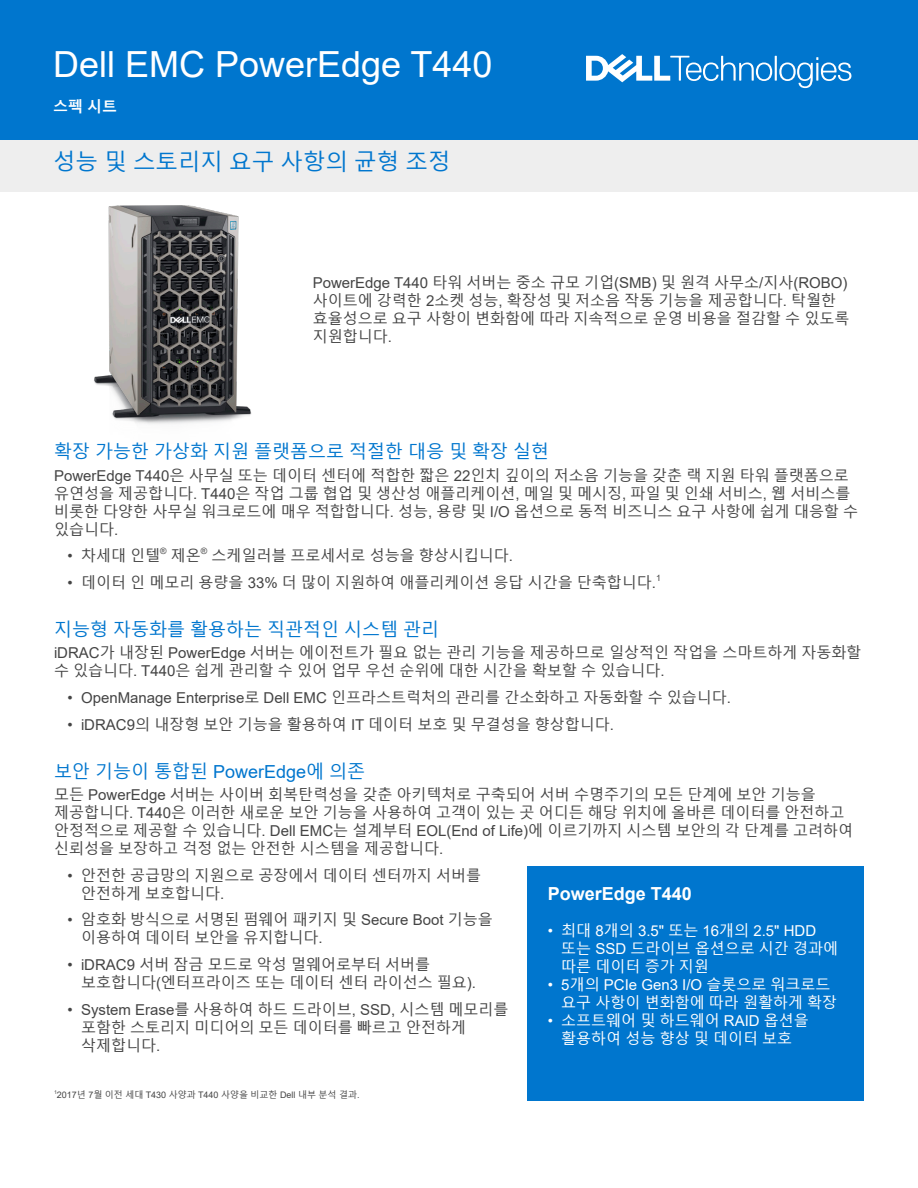
<style>
.page{position:relative;width:918px;height:1188px;background:#fff}
.page>*{position:absolute;margin:0;border:0;box-sizing:border-box;transform-origin:0 0}
.Document_Title{font:36px "Arial";color:#fff}
.Document_Headline{font:22.5px "Malgun Gothic";color:#0076ce}
.Body_Headline{font:18px "Malgun Gothic";color:#0076ce}
.Body_copy_Dell_Dark{font:700 18px "Arial";color:#fff}
.Body_Text{font:15px/18px "Malgun Gothic";color:#444}
.t1{font:15px/18px "Malgun Gothic";color:#fff}
.Body_copy_Dell_Dark-2{font:15px/18px "Malgun Gothic";color:#444}
.t2{font:15px "Arial";color:#444}
.Guide_text_Banner{font:700 15px "Malgun Gothic";color:#fff}
.Body_copy_Dell_Dark-3{font:9px "Malgun Gothic";color:#444}
.t3{font:8.7px "Arial";color:#444}
.Body_copy_Dell_Dark-4{font:5.25px "Arial";color:#444}
.s1{font-family:"Arial"}
.s2{font-family:"Malgun Gothic"}
</style>
<div class="page">
<div style="left:0;top:0;width:918px;height:141px;background:#0076ce"></div>
<div style="left:0;top:141px;width:918px;height:51px;background:#eee"></div>
<svg style="left:586px;top:54px;width:265px;height:34px"></svg>
<img style="left:94px;top:205px;width:158px;height:219px">
<div style="left:528px;top:866px;width:336px;height:234px;background:#0076ce"></div>
<p class="Document_Title" style="left:53px;top:39px;width:441px">Dell EMC PowerEdge T440</p>
<p class="Guide_text_Banner" style="left:53px;top:98px;width:66px">스펙 시트</p>
<p class="Document_Headline" style="left:53px;top:149px;width:399px">성능 및 스토리지 요구 사항의 균형 조정</p>
<p class="Body_copy_Dell_Dark-2" style="left:313px;top:274px;width:538px"><span class="s1">PowerEdge T440</span> 타워 서버는 중소 규모 기업<span class="s1">(SMB)</span> 및 원격 사무소<span class="s1">/</span>지사<span class="s1">(ROBO) </span>사이트에 강력한 <span class="s1">2</span>소켓 성능<span class="s1">,</span> 확장성 및 저소음 작동 기능을 제공합니다<span class="s1">.</span> 탁월한 효율성으로 요구 사항이 변화함에 따라 지속적으로 운영 비용을 절감할 수 있도록 지원합니다<span class="s1">.</span></p>
<p class="Body_Headline" style="left:54px;top:442px;width:497px">확장 가능한 가상화 지원 플랫폼으로 적절한 대응 및 확장 실현</p>
<p class="Body_Text" style="left:54px;top:466px;width:806px"><span class="s1">PowerEdge T440</span>은 사무실 또는 데이터 센터에 적합한 짧은 <span class="s1">22</span>인치 깊이의 저소음 기능을 갖춘 랙 지원 타워 플랫폼으로 유연성을 제공합니다<span class="s1">. T440</span>은 작업 그룹 협업 및 생산성 애플리케이션<span class="s1">,</span> 메일 및 메시징<span class="s1">,</span> 파일 및 인쇄 서비스<span class="s1">,</span> 웹 서비스를 비롯한 다양한 사무실 워크로드에 매우 적합합니다<span class="s1">.</span> 성능<span class="s1">,</span> 용량 및 <span class="s1">I/O</span> 옵션으로 동적 비즈니스 요구 사항에 쉽게 대응할 수 있습니다<span class="s1">.</span></p>
<p class="Body_Text" style="left:68px;top:547px;width:94px"><span class="s1">•</span> 차세대 인텔</p>
<p class="t3" style="left:160px;top:545px;width:8px">®</p>
<p class="Body_Text" style="left:171px;top:547px;width:31px">제온</p>
<p class="t3" style="left:201px;top:545px;width:8px">®</p>
<p class="Body_Text" style="left:211px;top:547px;width:303px">스케일러블 프로세서로 성능을 향상시킵니다<span class="s1">.</span></p>
<p class="Body_Text" style="left:68px;top:574px;width:590px"><span class="s1">•</span> 데이터 인 메모리 용량을 <span class="s1">33%</span> 더 많이 지원하여 애플리케이션 응답 시간을 단축합니다<span class="s1">.</span></p>
<p class="t3" style="left:656px;top:572px;width:6px">1</p>
<p class="Body_Headline" style="left:54px;top:619px;width:387px">지능형 자동화를 활용하는 직관적인 시스템 관리</p>
<p class="Body_Text" style="left:54px;top:644px;width:809px"><span class="s1">iDRAC</span>가 내장된 <span class="s1">PowerEdge</span> 서버는 에이전트가 필요 없는 관리 기능을 제공하므로 일상적인 작업을 스마트하게 자동화할 수 있습니다<span class="s1">. T440</span>은 쉽게 관리할 수 있어 업무 우선 순위에 대한 시간을 확보할 수 있습니다<span class="s1">.</span></p>
<p class="t2" style="left:68px;top:687px;width:665px">• OpenManage Enterprise<span class="s2">로</span> Dell EMC <span class="s2">인프라스트럭처의 관리를 간소화하고 자동화할 수 있습니다</span>.</p>
<p class="Body_Text" style="left:68px;top:716px;width:548px"><span class="s1">• iDRAC9</span>의 내장형 보안 기능을 활용하여 <span class="s1">IT</span> 데이터 보호 및 무결성을 향상합니다<span class="s1">.</span></p>
<p class="Body_Headline" style="left:54px;top:761px;width:313px">보안 기능이 통합된 <span class="s1">PowerEdge</span>에 의존</p>
<p class="Body_Text" style="left:54px;top:786px;width:801px">모든 <span class="s1">PowerEdge</span> 서버는 사이버 회복탄력성을 갖춘 아키텍처로 구축되어 서버 수명주기의 모든 단계에 보안 기능을 제공합니다<span class="s1">. T440</span>은 이러한 새로운 보안 기능을 사용하여 고객이 있는 곳 어디든 해당 위치에 올바른 데이터를 안전하고 안정적으로 제공할 수 있습니다<span class="s1">. Dell EMC</span>는 설계부터 <span class="s1">EOL(End of Life)</span>에 이르기까지 시스템 보안의 각 단계를 고려하여 신뢰성을 보장하고 걱정 없는 안전한 시스템을 제공합니다<span class="s1">.</span></p>
<p class="Body_Text" style="left:81px;top:866px;width:402px;text-indent:-14px"><span class="s1">•</span> 안전한 공급망의 지원으로 공장에서 데이터 센터까지 서버를 안전하게 보호합니다<span class="s1">.</span></p>
<p class="Body_Text" style="left:81px;top:911px;width:413px;text-indent:-14px"><span class="s1">•</span> 암호화 방식으로 서명된 펌웨어 패키지 및 <span class="s1">Secure Boot</span> 기능을 이용하여 데이터 보안을 유지합니다<span class="s1">.</span></p>
<p class="Body_Text" style="left:81px;top:956px;width:397px;text-indent:-14px"><span class="s1">• iDRAC9</span> 서버 잠금 모드로 악성 멀웨어로부터 서버를 보호합니다<span class="s1">(</span>엔터프라이즈 또는 데이터 센터 라이선스 필요<span class="s1">).</span></p>
<p class="Body_Text" style="left:81px;top:1001px;width:429px;text-indent:-14px"><span class="s1">• System Erase</span>를 사용하여 하드 드라이브<span class="s1">, SSD,</span> 시스템 메모리를 포함한 스토리지 미디어의 모든 데이터를 빠르고 안전하게 삭제합니다<span class="s1">.</span></p>
<p class="Body_copy_Dell_Dark" style="left:548px;top:881px;width:146px">PowerEdge T440</p>
<p class="t1" style="left:561px;top:922px;width:278px;text-indent:-14px"><span class="s1">•</span> 최대 <span class="s1">8</span>개의 <span class="s1">3.5"</span> 또는 <span class="s1">16</span>개의 <span class="s1">2.5" HDD </span>또는 <span class="s1">SSD</span> 드라이브 옵션으로 시간 경과에 따른 데이터 증가 지원</p>
<p class="t1" style="left:561px;top:976px;width:277px;text-indent:-14px"><span class="s1">• 5</span>개의 <span class="s1">PCIe Gen3 I/O</span> 슬롯으로 워크로드 요구 사항이 변화함에 따라 원활하게 확장</p>
<p class="t1" style="left:548px;top:1012px;width:263px;text-align:center"><span class="s1">•</span> 소프트웨어 및 하드웨어 <span class="s1">RAID</span> 옵션을 활용하여 성능 향상 및 데이터 보호</p>
<p class="Body_copy_Dell_Dark-4" style="left:54px;top:1088px;width:4px">1</p>
<p class="Body_copy_Dell_Dark-3" style="left:57px;top:1090px;width:304px"><span class="s1">2017</span>년 <span class="s1">7</span>월 이전 세대 <span class="s1">T430</span> 사양과 <span class="s1">T440</span> 사양을 비교한 <span class="s1">Dell</span> 내부 분석 결과<span class="s1">.</span></p>
</div>
